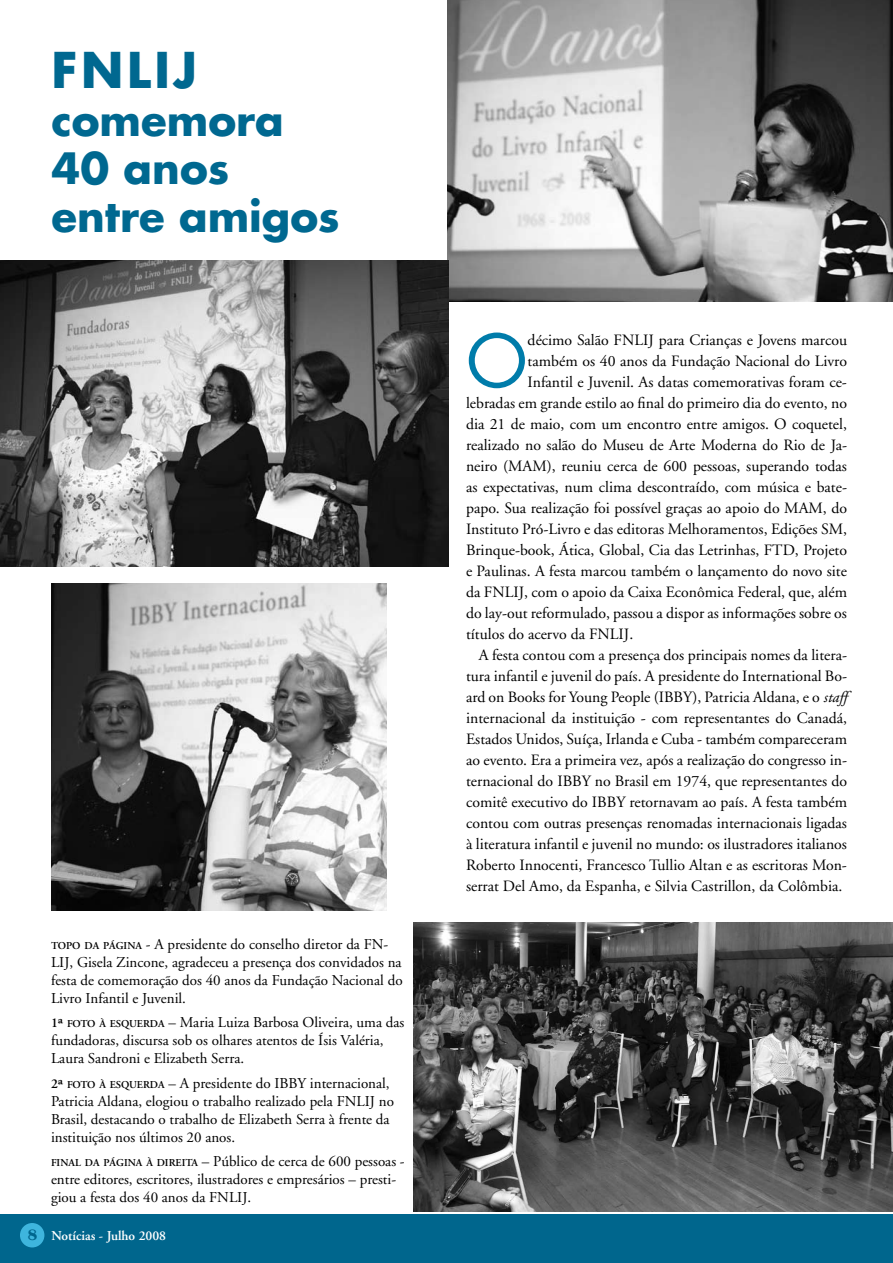
<style>
.page{position:relative;width:893px;height:1263px;background:#fff}
.page>*{position:absolute;margin:0;border:0;box-sizing:border-box;transform-origin:0 0}
.t1{font:71.4px "Futura";color:#007caa}
.t2{font:700 48px "Futura";letter-spacing:.075em;color:#006890}
.t3{font:700 42px/48px "Futura";color:#006890}
.t4{font:15.75px "Adobe Garamond";color:#000}
.t5{font:15px/18px "Adobe Garamond";color:#000}
.t6{font:600 13.5px "Adobe Garamond";color:#fff}
.s1{font-weight:600;font-size:10.5px}
.s2{font-weight:600;font-size:13.5px}
.s3{font-weight:600}
.s4{font-family:"Britannic";font-weight:700;font-size:15.75px;color:#00668d}
.s5{font-style:italic}
</style>
<div class="page">
<div style="left:0;top:1214px;width:893px;height:49px;background:#00668d"></div>
<div style="left:20px;top:1223px;width:24px;height:24px;background:#3eb5dd;border-radius:50%"></div>
<img style="left:413px;top:923px;width:480px;height:289px">
<img style="left:447px;top:0;width:446px;height:301px">
<img style="left:51px;top:584px;width:336px;height:326px">
<img style="left:0;top:260px;width:449px;height:306px">
<h2 class="t2" style="left:52px;top:37px;width:147px">FNLIJ</h2>
<h3 class="t3" style="left:52px;top:95px;width:290px">comemora<br>40 anos entre amigos</h3>
<p class="t5" style="left:51px;top:936px;width:353px"><span class="s1">TOPO DA PÁGINA</span> - A presidente do conselho diretor da FN-LIJ, Gisela Zincone, agradeceu a presença dos convidados na festa de comemoração dos 40 anos da Fundação Nacional do Livro Infantil e Juvenil.</p>
<p class="t5" style="left:51px;top:1014px;width:355px"><span class="s2">1</span><span class="s3">ª</span> <span class="s1">FOTO À ESQUERDA</span> – Maria Luiza Barbosa Oliveira, uma das fundadoras, discursa sob os olhares atentos de Ísis Valéria,<br>Laura Sandroni e Elizabeth Serra.</p>
<p class="t5" style="left:51px;top:1074px;width:344px"><span class="s2">2</span><span class="s3">ª</span> <span class="s1">FOTO À ESQUERDA</span> – A presidente do IBBY internacional, Patricia Aldana, elogiou o trabalho realizado pela FNLIJ no Brasil, destacando o trabalho de Elizabeth Serra à frente da instituição nos últimos 20 anos.</p>
<p class="t5" style="left:51px;top:1153px;width:355px"><span class="s1">FINAL DA PÁGINA À DIREITA</span> – Público de cerca de 600 pessoas - entre editores, escritores, ilustradores e empresários – presti&shy;giou a festa dos 40 anos da FNLIJ.</p>
<p class="t6" style="left:28px;top:1228px;width:140px"><span class="s4">8</span> Notícias - Julho 2008</p>
<h1 class="t1" style="left:466px;top:312px;width:63px">O</h1>
<p class="t4" style="left:528px;top:332px;width:321px">décimo Salão FNLIJ para Crianças e Jovens marcou</p>
<p class="t4" style="left:528px;top:353px;width:321px">também os 40 anos da Fundação Nacional do Livro</p>
<p class="t4" style="left:528px;top:374px;width:321px">Infantil e Juvenil. As datas comemorativas foram ce-</p>
<p class="t4" style="left:466px;top:395px;width:382px">lebradas em grande estilo ao final do primeiro dia do evento, no</p>
<p class="t4" style="left:466px;top:416px;width:382px">dia 21 de maio, com um encontro entre amigos. O coquetel,</p>
<p class="t4" style="left:466px;top:437px;width:382px">realizado no salão do Museu de Arte Moderna do Rio de Ja-</p>
<p class="t4" style="left:466px;top:458px;width:382px">neiro (MAM), reuniu cerca de 600 pessoas, superando todas</p>
<p class="t4" style="left:466px;top:479px;width:382px">as expectativas, num clima descontraído, com música e bate-</p>
<p class="t4" style="left:466px;top:500px;width:383px">papo. Sua realização foi possível graças ao apoio do MAM, do</p>
<p class="t4" style="left:466px;top:521px;width:382px">Instituto Pró-Livro e das editoras Melhoramentos, Edições SM,</p>
<p class="t4" style="left:466px;top:542px;width:382px">Brinque-book, Ática, Global, Cia das Letrinhas, FTD, Projeto</p>
<p class="t4" style="left:466px;top:563px;width:382px">e Paulinas. A festa marcou também o lançamento do novo site</p>
<p class="t4" style="left:466px;top:584px;width:383px">da FNLIJ, com o apoio da Caixa Econômica Federal, que, além</p>
<p class="t4" style="left:466px;top:605px;width:382px">do lay-out reformulado, passou a dispor as informações sobre os</p>
<p class="t4" style="left:466px;top:626px;width:169px">títulos do acervo da FNLIJ.</p>
<p class="t4" style="left:479px;top:647px;width:370px">A festa contou com a presença dos principais nomes da litera-</p>
<p class="t4" style="left:466px;top:668px;width:383px">tura infantil e juvenil do país. A presidente do International Bo-</p>
<p class="t4" style="left:466px;top:689px;width:382px">ard on Books for Young People (IBBY), Patricia Aldana, e o <span class="s5">staff</span></p>
<p class="t4" style="left:466px;top:710px;width:383px">internacional da instituição - com representantes do Canadá,</p>
<p class="t4" style="left:466px;top:731px;width:382px">Estados Unidos, Suíça, Irlanda e Cuba - também compareceram</p>
<p class="t4" style="left:466px;top:752px;width:383px">ao evento. Era a primeira vez, após a realização do congresso in-</p>
<p class="t4" style="left:466px;top:773px;width:382px">ternacional do IBBY no Brasil em 1974, que representantes do</p>
<p class="t4" style="left:466px;top:794px;width:382px">comitê executivo do IBBY retornavam ao país. A festa também</p>
<p class="t4" style="left:466px;top:815px;width:382px">contou com outras presenças renomadas internacionais ligadas</p>
<p class="t4" style="left:466px;top:836px;width:382px">à literatura infantil e juvenil no mundo: os ilustradores italianos</p>
<p class="t4" style="left:466px;top:857px;width:382px">Roberto Innocenti, Francesco Tullio Altan e as escritoras Mon-</p>
<p class="t4" style="left:466px;top:878px;width:378px">serrat Del Amo, da Espanha, e Silvia Castrillon, da Colômbia.</p>
</div>
